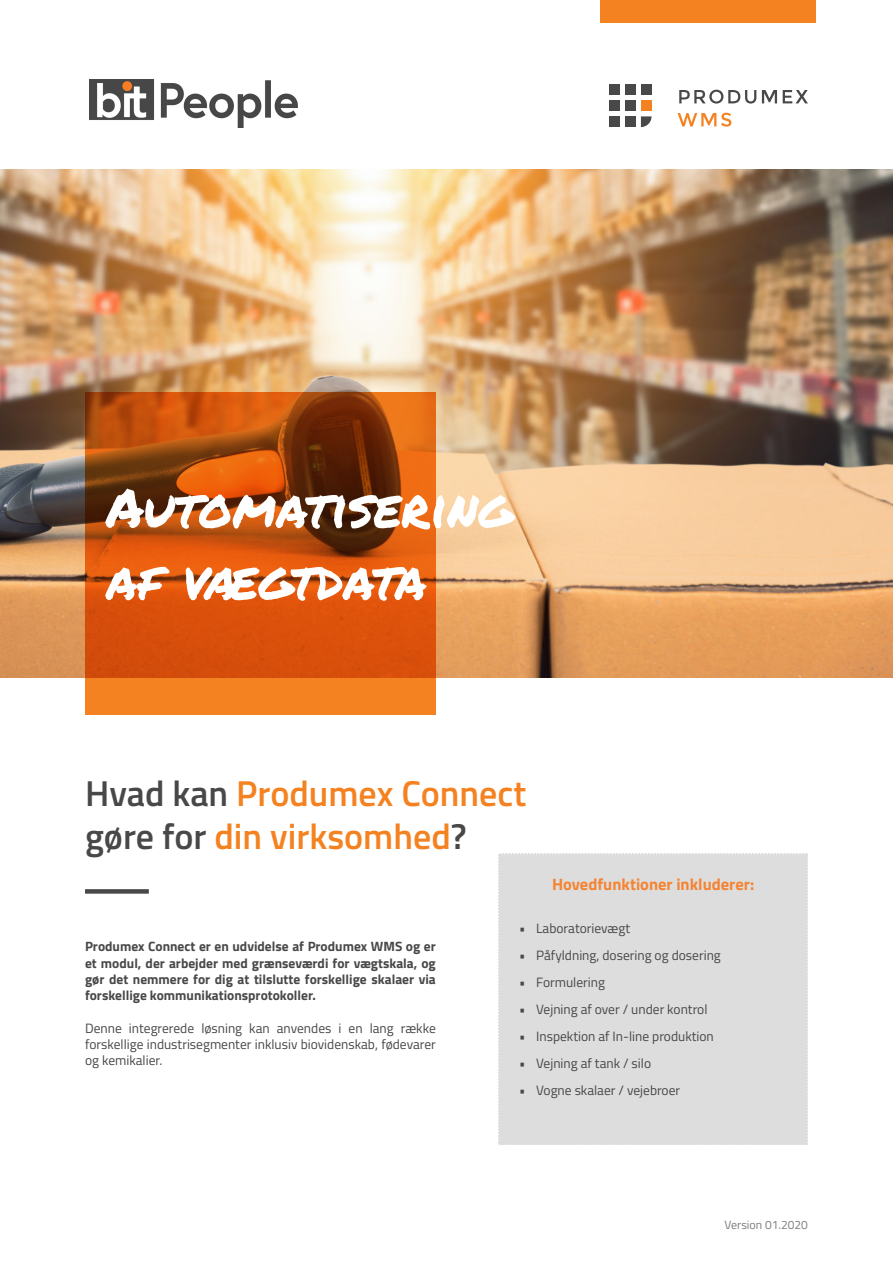
<style>
.page{position:relative;width:893px;height:1263px;background:#fff}
.page>*{position:absolute;margin:0;border:0;box-sizing:border-box;transform-origin:0 0}
.t1{font:54px/72px "Permanent Marker";color:#fff}
.t2{font:600 36px "Titillium Web";color:#f58220}
.t3{font:700 16.5px "Titillium Web";color:#f58432}
.t4{font:13.5px/16.2px "Titillium Web";color:#474847;text-align:justify}
.t5{font:700 13.5px/16.2px "Titillium Web";color:#474847;text-align:justify}
.t6{font:12px "Titillium Web";color:#7d7e7c}
.s1{color:#474847}
</style>
<div class="page">
<img style="left:0;top:170px;width:893px;height:508px">
<svg style="left:85px;top:393px;width:351px;height:322px;background:#c0510e"></svg>
<div style="left:600px;top:0;width:216px;height:23px;background:#f58220"></div>
<svg style="left:679px;top:90px;width:77px;height:14px"></svg>
<svg style="left:762px;top:90px;width:15px;height:13px"></svg>
<svg style="left:783px;top:90px;width:25px;height:13px"></svg>
<svg style="left:678px;top:113px;width:53px;height:14px"></svg>
<div style="left:609px;top:85px;width:11px;height:10px;background:#474847"></div>
<div style="left:625px;top:85px;width:11px;height:10px;background:#474847"></div>
<div style="left:641px;top:85px;width:11px;height:10px;background:#474847"></div>
<div style="left:609px;top:100px;width:11px;height:11px;background:#474847"></div>
<div style="left:625px;top:100px;width:11px;height:11px;background:#474847"></div>
<div style="left:641px;top:100px;width:11px;height:11px;background:#f58220"></div>
<div style="left:609px;top:116px;width:11px;height:11px;background:#474847"></div>
<div style="left:625px;top:116px;width:11px;height:11px;background:#474847"></div>
<svg style="left:641px;top:116px;width:11px;height:11px"></svg>
<div style="left:498px;top:853px;width:310px;height:292px;background:#ddddde"></div>
<div style="left:85px;top:889px;width:64px;height:5px;background:#474847"></div>
<img style="left:90px;top:79px;width:208px;height:49px">
<p class="t1" style="left:106px;top:470px;width:408px">Automatisering af vægtdata</p>
<p class="t2" style="left:85px;top:766px;width:443px"><span class="s1">Hvad kan</span> Produmex Connect</p>
<p class="t2" style="left:85px;top:809px;width:383px"><span class="s1">gøre for</span> din virksomhed<span class="s1">?</span></p>
<p class="t5" style="left:85px;top:938px;width:352px">Produmex Connect er en udvidelse af Produmex WMS og er et modul, der arbejder med grænseværdi for vægtskala, og gør det nemmere for dig at tilslutte forskellige skalaer via forskellige kommunikationsprotokoller.</p>
<p class="t4" style="left:85px;top:1019px;width:352px">Denne integrerede løsning kan anvendes i en lang række forskellige industrisegmenter inklusiv biovidenskab, fødevarer og kemikalier.</p>
<p class="t3" style="left:552px;top:872px;width:204px">Hovedfunktioner inkluderer:</p>
<p class="t4" style="left:519px;top:920px;width:113px">• Laboratorievægt</p>
<p class="t4" style="left:519px;top:947px;width:203px">• Påfyldning, dosering og dosering</p>
<p class="t4" style="left:519px;top:974px;width:87px">• Formulering</p>
<p class="t4" style="left:519px;top:1001px;width:190px">• Vejning af over / under kontrol</p>
<p class="t4" style="left:519px;top:1028px;width:196px">• Inspektion af In-line produktion</p>
<p class="t4" style="left:519px;top:1055px;width:133px">• Vejning af tank / silo</p>
<p class="t4" style="left:519px;top:1082px;width:163px">• Vogne skalaer / vejebroer</p>
<p class="t6" style="left:725px;top:1216px;width:85px">Version 01.2020</p>
</div>
